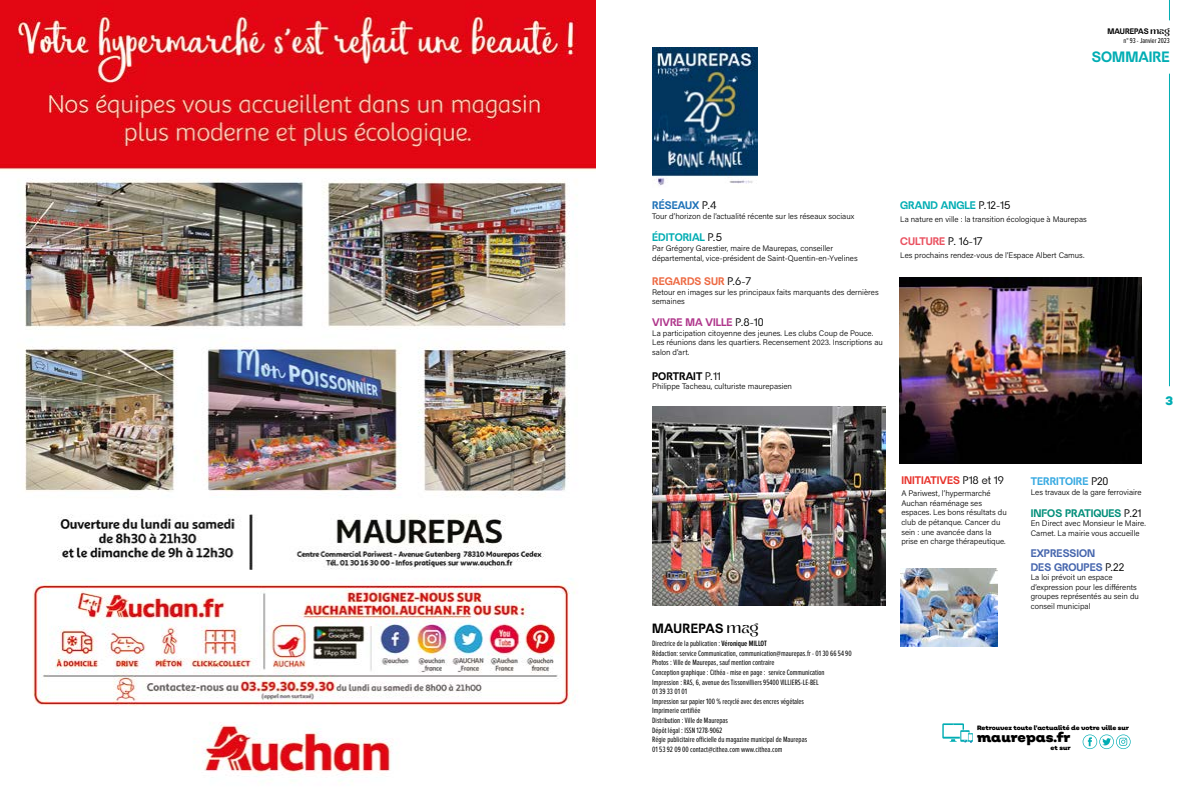
<style>
.page{position:relative;width:1191px;height:794px;background:#fff}
.page>*{position:absolute;margin:0;border:0;box-sizing:border-box;transform-origin:0 0}
.t1{font:700 15px "Terminal Guise";color:#00adb3}
.t2{font:900 13.6px "Nutmeg Headline";color:#000}
.t3{font:700 13.4px "Terminal Guise";letter-spacing:.025em;color:#000}
.t4{font:900 12px "Nutmeg Headline";color:#00adb3}
.t5{font:700 11px "Terminal Guise";color:#00adb3}
.t6{font:700 11px/13.2px "Terminal Guise";color:#4565ad}
.t7{font:700 11px "Terminal Guise";color:#b0378c}
.t8{font:700 11px "Terminal Guise";color:#008e79}
.t9{font:700 11px "Terminal Guise";color:#e7332c}
.t10{font:700 11px "Terminal Guise";color:#ed6942}
.t11{font:700 11px "Terminal Guise";color:#ea5160}
.t12{font:700 11px "Terminal Guise";color:#36a9e1}
.t13{font:700 11px "Terminal Guise";color:#000}
.t14{font:700 11px "Terminal Guise";color:#1d71b8}
.t15{font:300 8px/9.6px "Acumin Pro";color:#000}
.t16{font:8px/9.6px "Proxima Nova Ex Cn";color:#000}
.t17{font:700 8px "Terminal Guise";color:#000}
.t18{font:7.5px "Proxima Nova Ex Cn";color:#000}
.t19{font:900 6.4px "Nutmeg Headline";letter-spacing:-.01em;color:#000}
.s1{font-family:"Zolina"}
.s2{font-weight:400;color:#000}
.s3{font-weight:400}
.s4{font-family:"Zolina";font-weight:500;font-size:13.6px}
.s5{font-weight:600}
</style>
<div class="page">
<svg style="left:942px;top:723px;width:31px;height:19px"></svg>
<svg style="left:1082px;top:734px;width:48px;height:15px"></svg>
<img style="left:900px;top:568px;width:97px;height:78px">
<img style="left:652px;top:47px;width:105px;height:139px">
<img style="left:900px;top:278px;width:241px;height:185px">
<img style="left:0;top:0;width:595px;height:776px">
<img style="left:652px;top:406px;width:233px;height:199px">
<svg style="left:1169px;top:0;width:1px;height:20px"></svg>
<hr style="left:1169px;top:74px;width:1px;height:312px;background:#00adb3">
<p class="t17" style="left:1107px;top:27px;width:64px">MAUREPAS <span class="s1">mag</span></p>
<p class="t18" style="left:1123px;top:37px;width:48px">n° 93 - Janvier 2023</p>
<h1 class="t1" style="left:1092px;top:48px;width:79px">SOMMAIRE</h1>
<h3 class="t14" style="left:652px;top:198px;width:66px">RÉSEAUX <span class="s2">P.4</span></h3>
<p class="t15" style="left:652px;top:211px;width:204px">Tour d’horizon de l’actualité récente sur les réseaux sociaux</p>
<h3 class="t5" style="left:652px;top:231px;width:71px">ÉDITORIAL <span class="s2">P.5</span></h3>
<p class="t15" style="left:652px;top:243px;width:207px">Par Grégory Garestier, maire de Maurepas, conseiller départemental, vice-président de Saint-Quentin-en-Yvelines</p>
<h3 class="t10" style="left:652px;top:275px;width:101px">REGARDS SUR <span class="s2">P.6-7</span></h3>
<p class="t15" style="left:652px;top:287px;width:228px">Retour en images sur les principaux faits marquants des dernières semaines</p>
<h3 class="t7" style="left:652px;top:315px;width:113px">VIVRE MA VILLE <span class="s2">P.8-10</span></h3>
<p class="t15" style="left:652px;top:328px;width:232px">La participation citoyenne des jeunes. Les clubs Coup de Pouce.<br>Les réunions dans les quartiers. Recensement 2023. Inscriptions au salon d’art.</p>
<h3 class="t13" style="left:652px;top:369px;width:70px">PORTRAIT <span class="s3">P.11</span></h3>
<p class="t15" style="left:652px;top:381px;width:141px">Philippe Tacheau, culturiste maurepasien</p>
<h3 class="t5" style="left:900px;top:198px;width:112px">GRAND ANGLE <span class="s2">P.12-15</span></h3>
<p class="t15" style="left:900px;top:214px;width:188px">La nature en ville : la transition écologique à Maurepas</p>
<h3 class="t11" style="left:900px;top:234px;width:84px">CULTURE <span class="s2">P. 16-17</span></h3>
<p class="t15" style="left:900px;top:250px;width:186px">Les prochains rendez-vous de l’Espace Albert Camus.</p>
<h3 class="t4" style="left:1165px;top:393px;width:9px">3</h3>
<h3 class="t3" style="left:652px;top:620px;width:108px">MAUREPAS <span class="s4">mag</span></h3>
<p class="t16" style="left:652px;top:639px;width:201px">Directrice de la publication : <span class="s5">Véronique MILLOT<br></span>Rédaction: service Communication, communication@maurepas.fr - 01 30 66 54 90<br>Photos : Ville de Maurepas, sauf mention contraire<br>Conception graphique : Cithéa - mise en page : service Communication Impression : RAS, 6, avenue des Tissonvilliers 95400 VILLIERS-LE-BEL<br>01 39 33 01 01<br>Impression sur papier 100 % recyclé avec des encres végétales<br>Imprimerie certifiée<br>Distribution : Ville de Maurepas<br>Dépôt légal : ISSN 1278-9062<br>Régie publicitaire officielle du magazine municipal de Maurepas<br>01 53 92 09 00 contact@cithea.com www.cithea.com</p>
<h3 class="t9" style="left:901px;top:473px;width:104px">INITIATIVES <span class="s2">P18 et 19</span></h3>
<p class="t15" style="left:901px;top:488px;width:107px">A Pariwest, l’hypermarché<br>Auchan réaménage ses espaces. Les bons résultats du club de pétanque. Cancer du sein : une avancée dans la prise en charge thérapeutique.</p>
<h3 class="t12" style="left:1030px;top:474px;width:79px">TERRITOIRE <span class="s2">P20</span></h3>
<p class="t15" style="left:1030px;top:487px;width:112px">Les travaux de la gare ferroviaire</p>
<h3 class="t8" style="left:1030px;top:506px;width:112px">INFOS PRATIQUES <span class="s2">P.21</span></h3>
<p class="t15" style="left:1030px;top:518px;width:117px">En Direct avec Monsieur le Maire.<br>Carnet. La mairie vous accueille</p>
<h3 class="t6" style="left:1030px;top:547px;width:95px">EXPRESSION<br>DES GROUPES <span class="s2">P.22</span></h3>
<p class="t15" style="left:1030px;top:572px;width:110px">La loi prévoit un espace d’expression pour les différents groupes représentés au sein du conseil municipal</p>
<p class="t19" style="left:977px;top:723px;width:153px">Retrouvez toute l’actualité de votre ville sur</p>
<h2 class="t2" style="left:977px;top:728px;width:95px">maurepas.fr</h2>
<p class="t19" style="left:1050px;top:743px;width:22px">et sur</p>
</div>
